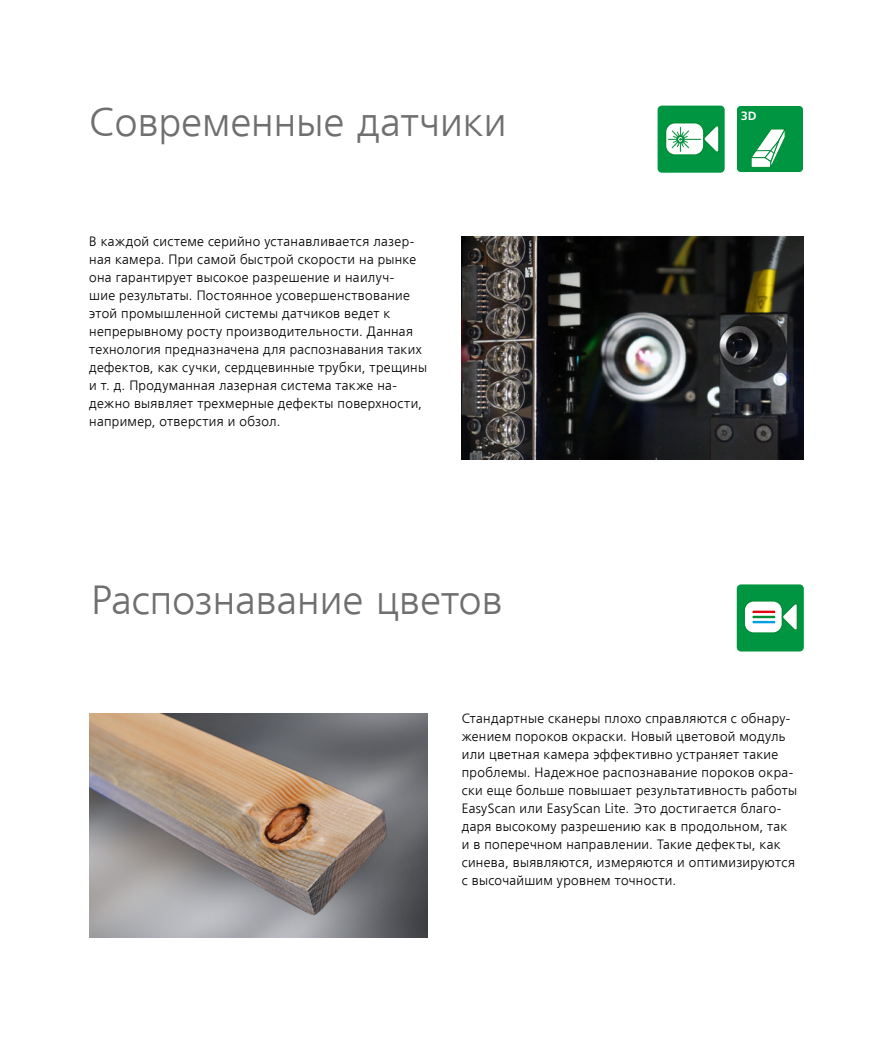
<style>
.page{position:relative;width:893px;height:1042px;background:#fff}
.page>*{position:absolute;margin:0;border:0;box-sizing:border-box;transform-origin:0 0}
.t1{font:300 40.5px "Frutiger LTCYR";letter-spacing:.005em;color:#706f6f}
.t2{font:300 13.5px/18px "Frutiger LTCYR";letter-spacing:.025em;color:#000}
.t3{font:700 12px "Frutiger Neue LT Pro";color:#fff}
</style>
<div class="page">
<img style="left:89px;top:713px;width:339px;height:225px">
<img style="left:462px;top:236px;width:342px;height:223px">
<div style="left:658px;top:106px;width:67px;height:67px;background:#009641;border-radius:4px"></div>
<div style="left:665px;top:123px;width:39px;height:32px;background:#fff;border-radius:9px"></div>
<div style="left:665px;top:122px;width:40px;height:34px;border:2px solid #008d36;border-radius:9px"></div>
<svg style="left:701px;top:124px;width:18px;height:29px"></svg>
<img style="left:669px;top:127px;width:32px;height:24px">
<div style="left:736px;top:105px;width:67px;height:67px;background:#009641;border-radius:4px"></div>
<div style="left:736px;top:105px;width:68px;height:68px;border:1px solid #fff;border-radius:4px"></div>
<svg style="left:751px;top:129px;width:35px;height:39px"></svg>
<div style="left:737px;top:584px;width:67px;height:67px;background:#009641;border-radius:4px"></div>
<div style="left:744px;top:601px;width:38px;height:32px;background:#fff;border-radius:9px"></div>
<div style="left:743px;top:600px;width:40px;height:34px;border:2px solid #008d36;border-radius:9px"></div>
<svg style="left:780px;top:603px;width:18px;height:28px"></svg>
<div style="left:752px;top:615px;width:24px;height:4px;border:1px solid #fff"></div>
<div style="left:752px;top:610px;width:24px;height:4px;border:1px solid #fff"></div>
<div style="left:752px;top:620px;width:24px;height:4px;border:1px solid #fff"></div>
<h1 class="t1" style="left:89px;top:101px;width:419px">Современные датчики</h1>
<p class="t2" style="left:89px;top:233px;width:339px">В каждой системе серийно устанавливается лазер&shy;ная камера. При самой быстрой скорости на рынке она гарантирует высокое разрешение и наилуч-<br>шие результаты. Постоянное усовершенствование этой промышленной системы датчиков ведет к непрерывному росту производительности. Данная технология предназначена для распознавания таких дефектов, как сучки, сердцевинные трубки, трещины и т. д. Продуманная лазерная система также на&shy;дежно выявляет трехмерные дефекты поверхности, например, отверстия и обзол.</p>
<h1 class="t1" style="left:91px;top:579px;width:413px">Распознавание цветов</h1>
<p class="t3" style="left:741px;top:109px;width:17px">3D</p>
<p class="t2" style="left:462px;top:710px;width:337px">Стандартные сканеры плохо справляются с обнару&shy;жением пороков окраски. Новый цветовой модуль или цветная камера эффективно устраняет такие проблемы. Надежное распознавание пороков окра&shy;ски еще больше повышает результативность работы EasyScan или EasyScan Lite. Это достигается благо&shy;даря высокому разрешению как в продольном, так и в поперечном направлении. Такие дефекты, как синева, выявляются, измеряются и оптимизируются с высочайшим уровнем точности.</p>
</div>
